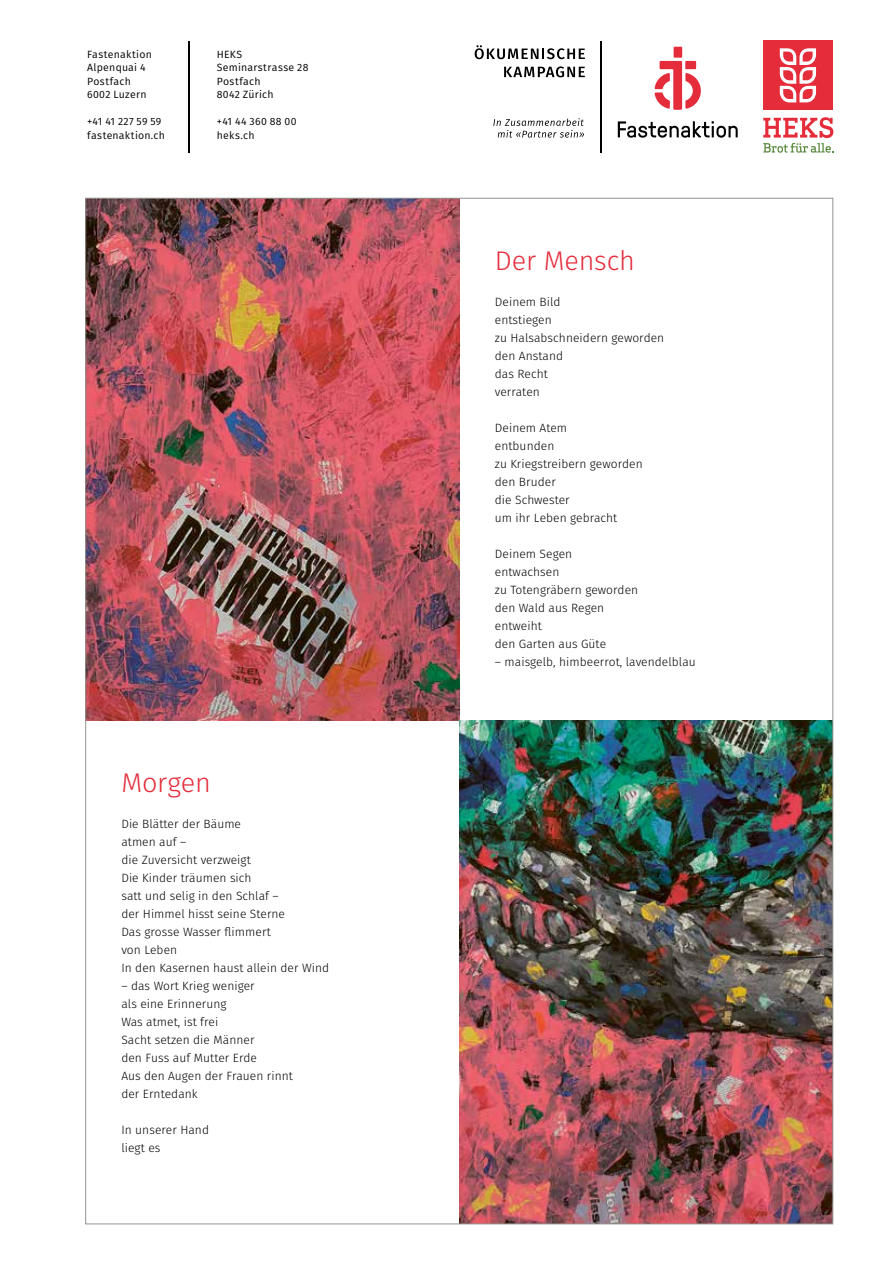
<style>
.page{position:relative;width:893px;height:1263px;background:#fff}
.page>*{position:absolute;margin:0;border:0;box-sizing:border-box;transform-origin:0 0}
.t1{font:300 27px "Fira Sans";letter-spacing:-.005em;color:#e52c3b}
.t2{font:300 12px/18px "Fira Sans";letter-spacing:.005em;color:#000}
.t3{font:10.5px/13.5px "Fira Sans";letter-spacing:.025em;color:#000}
</style>
<div class="page">
<img style="left:87px;top:200px;width:372px;height:520px">
<img style="left:459px;top:720px;width:372px;height:502px">
<hr style="left:600px;top:41px;width:1px;height:112px;background:#000">
<svg style="left:493px;top:118px;width:91px;height:20px"></svg>
<svg style="left:475px;top:45px;width:110px;height:14px"></svg>
<svg style="left:504px;top:66px;width:81px;height:11px"></svg>
<svg style="left:763px;top:117px;width:71px;height:36px"></svg>
<div style="left:763px;top:41px;width:69px;height:69px;background:#e52c3b"></div>
<svg style="left:780px;top:48px;width:36px;height:54px"></svg>
<div style="left:674px;top:47px;width:8px;height:11px;background:#e52c3b"></div>
<svg style="left:655px;top:61px;width:46px;height:49px"></svg>
<svg style="left:618px;top:121px;width:120px;height:17px"></svg>
<hr style="left:189px;top:41px;width:1px;height:112px;background:#000">
<p class="t3" style="left:87px;top:47px;width:66px">Fastenaktion<br>Alpenquai 4<br>Postfach<br>6002 Luzern</p>
<p class="t3" style="left:87px;top:115px;width:79px">+41 41 227 59 59 fastenaktion.ch</p>
<p class="t3" style="left:217px;top:47px;width:93px">HEKS<br>Seminarstrasse 28<br>Postfach<br>8042 Zürich</p>
<p class="t3" style="left:217px;top:115px;width:81px">+41 44 360 88 00 heks.ch</p>
<h1 class="t1" style="left:121px;top:763px;width:91px">Morgen</h1>
<p class="t2" style="left:121px;top:815px;width:209px">Die Blätter der Bäume<br>atmen auf –<br>die Zuversicht verzweigt<br>Die Kinder träumen sich<br>satt und selig in den Schlaf –<br>der Himmel hisst seine Sterne<br>Das grosse Wasser flimmert<br>von Leben<br>In den Kasernen haust allein der Wind</p>
<p class="t2" style="left:121px;top:977px;width:173px">– das Wort Krieg weniger<br>als eine Erinnerung<br>Was atmet, ist frei<br>Sacht setzen die Männer<br>den Fuss auf Mutter Erde<br>Aus den Augen der Frauen rinnt der Erntedank</p>
<p class="t2" style="left:121px;top:1121px;width:89px">In unserer Hand liegt es</p>
<h1 class="t1" style="left:495px;top:241px;width:142px">Der Mensch</h1>
<p class="t2" style="left:495px;top:293px;width:171px">Deinem Bild<br>entstiegen<br>zu Halsabschneidern geworden den Anstand<br>das Recht<br>verraten</p>
<p class="t2" style="left:495px;top:419px;width:149px">Deinem Atem<br>entbunden<br>zu Kriegstreibern geworden den Bruder<br>die Schwester<br>um ihr Leben gebracht</p>
<p class="t2" style="left:495px;top:545px;width:145px">Deinem Segen entwachsen<br>zu Totengräbern geworden den Wald aus Regen entweiht<br>den Garten aus Güte</p>
<p class="t2" style="left:495px;top:653px;width:202px">– maisgelb, himbeerrot, lavendelblau</p>
</div>
